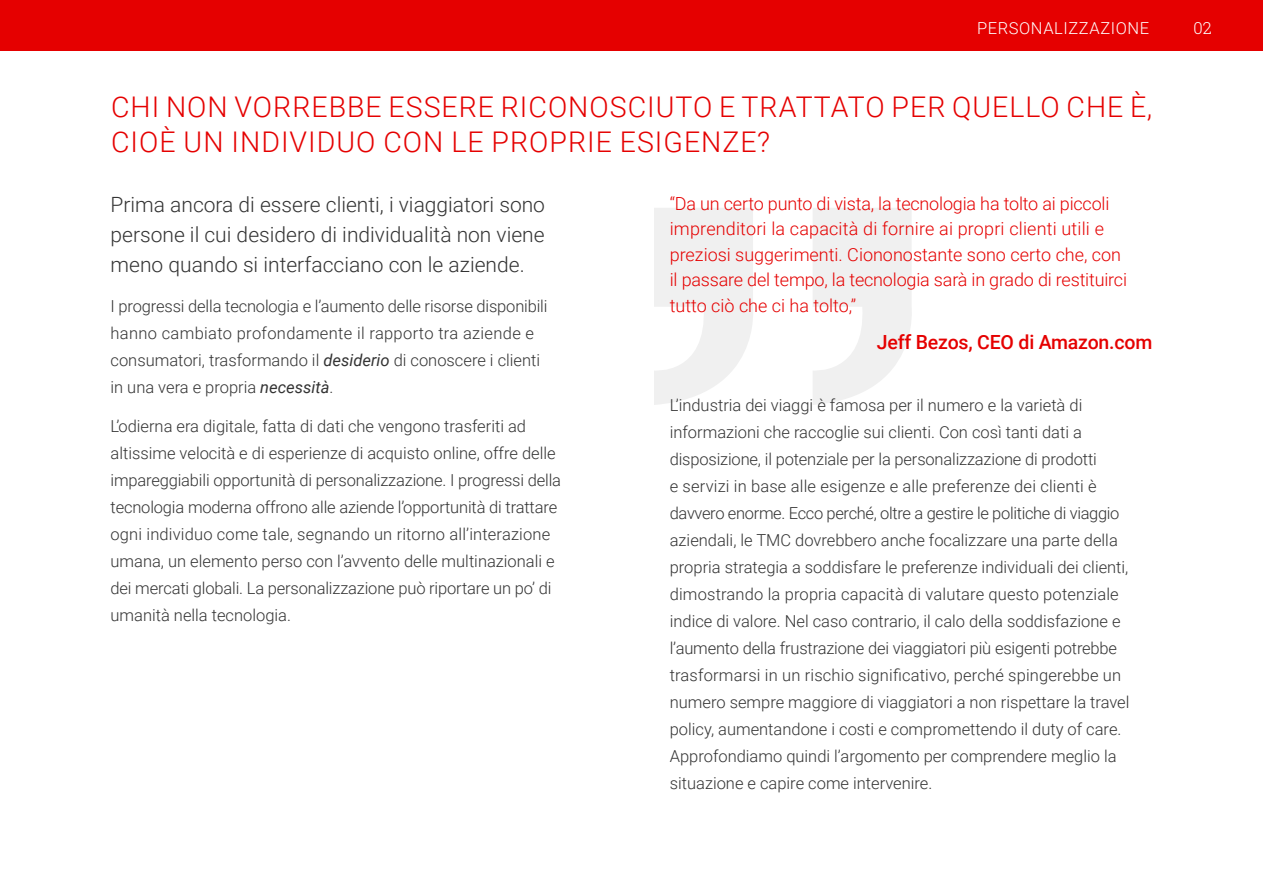
<style>
.page{position:relative;width:1263px;height:893px;background:#fff}
.page>*{position:absolute;margin:0;border:0;box-sizing:border-box;transform-origin:0 0}
.t1{font:300 28.5px/34.5px "Roboto";letter-spacing:.035em;color:#e50000}
.t2{font:300 21px/30px "Roboto";color:#333;text-align:justify}
.t3{font:500 19.5px "Roboto";letter-spacing:-.01em;color:#e50000}
.t4{font:300 18px/25.5px "Roboto";color:#e50000}
.t5{font:300 16.5px/27px "Roboto";color:#333}
.t6{font:300 16.5px "Roboto";letter-spacing:.035em;color:#fff}
.t7{font:300 16.5px "Roboto Slab";color:#fff}
.s1{font-weight:400;font-style:italic}
</style>
<div class="page">
<div style="left:0;top:0;width:1263px;height:51px;background:#e50000"></div>
<svg style="left:654px;top:208px;width:258px;height:197px;fill:#f0f0f0"></svg>
<p class="t6" style="left:977px;top:17px;width:174px">personalizzazione</p>
<p class="t7" style="left:1193px;top:17px;width:20px">02</p>
<h1 class="t1" style="left:111px;top:89px;width:1043px;text-indent:200px">ebbe essere riconosciuto e trattato per quello che è, cioè un individuo con le proprie esigenze?</h1>
<h1 class="t1" style="left:111px;top:89px;width:162px">Chi non vorr</h1>
<p class="t2" style="left:111px;top:189px;width:436px">Prima ancora di essere clienti, i viaggiatori sono persone il cui desidero di individualità non viene meno quando si interfacciano con le aziende.</p>
<p class="t5" style="left:111px;top:292px;width:438px">I progressi della tecnologia e l’aumento delle risorse disponibili hanno cambiato profondamente il rapporto tra aziende e consumatori, trasformando il <span class="s1">desiderio</span> di conoscere i clienti in una vera e propria <span class="s1">necessità</span>.</p>
<p class="t5" style="left:111px;top:412px;width:452px">L’odierna era digitale, fatta di dati che vengono trasferiti ad altissime velocità e di esperienze di acquisto online, offre delle impareggiabili opportunità di personalizzazione. I progressi della tecnologia moderna offrono alle aziende l’opportunità di trattare ogni individuo come tale, segnando un ritorno all’interazione umana, un elemento perso con l’avvento delle multinazionali e dei mercati globali. La personalizzazione può riportare un po’ di umanità nella tecnologia.</p>
<p class="t4" style="left:670px;top:190px;width:459px">“Da un certo punto di vista, la tecnologia ha tolto ai piccoli imprenditori la capacità di fornire ai propri clienti utili e preziosi suggerimenti. Ciononostante sono certo che, con il passare del tempo, la tecnologia sarà in grado di restituirci tutto ciò che ci ha tolto,”</p>
<p class="t3" style="left:877px;top:328px;width:277px">Jeff Bezos, CEO di Amazon.com</p>
<p class="t5" style="left:670px;top:391px;width:461px">L’industria dei viaggi è famosa per il numero e la varietà di informazioni che raccoglie sui clienti. Con così tanti dati a disposizione, il potenziale per la personalizzazione di prodotti<br>e servizi in base alle esigenze e alle preferenze dei clienti è davvero enorme. Ecco perché, oltre a gestire le politiche di viaggio aziendali, le TMC dovrebbero anche focalizzare una parte della propria strategia a soddisfare le preferenze individuali dei clienti, dimostrando la propria capacità di valutare questo potenziale indice di valore. Nel caso contrario, il calo della soddisfazione e l’aumento della frustrazione dei viaggiatori più esigenti potrebbe trasformarsi in un rischio significativo, perché spingerebbe un numero sempre maggiore di viaggiatori a non rispettare la travel policy, aumentandone i costi e compromettendo il duty of care.<br>Approfondiamo quindi l’argomento per comprendere meglio la situazione e capire come intervenire.</p>
</div>
